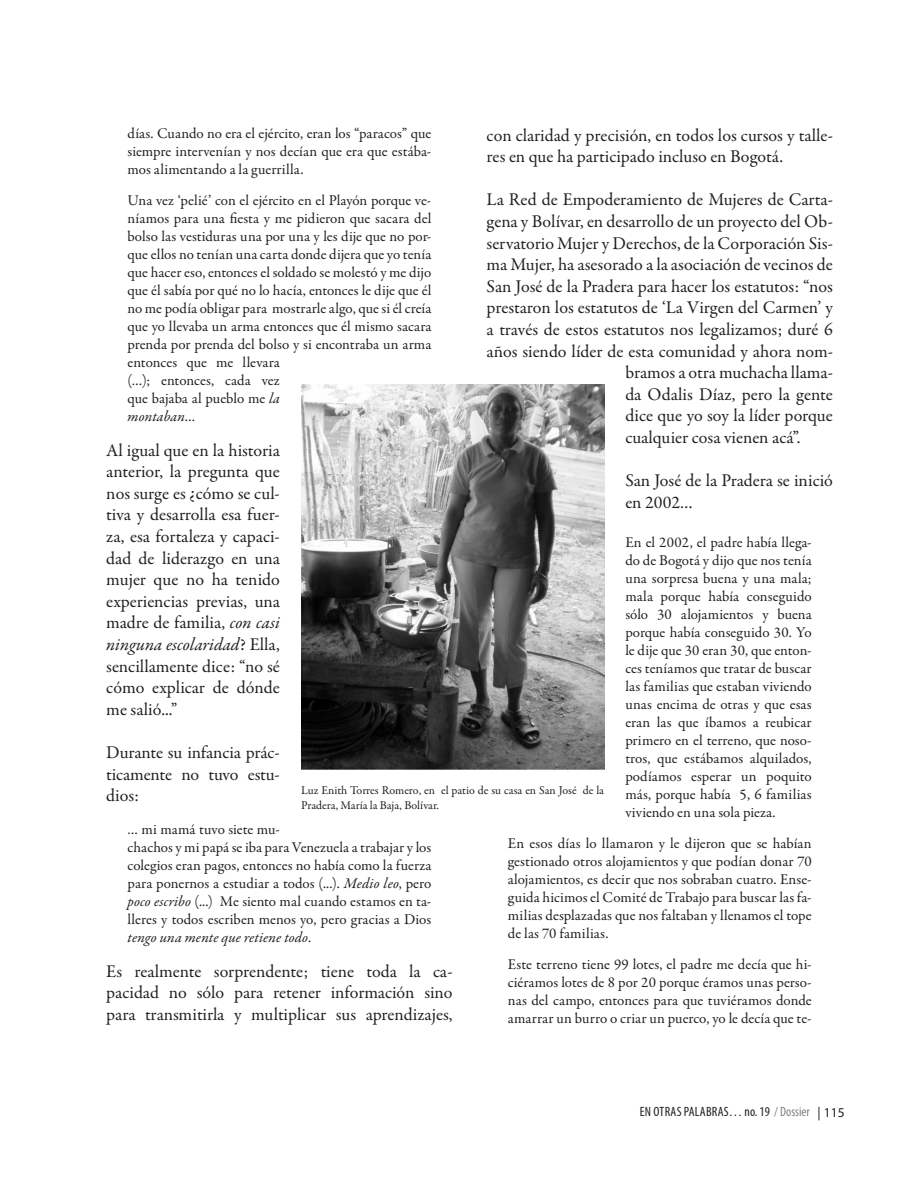
<style>
.page{position:relative;width:918px;height:1188px;background:#fff}
.page>*{position:absolute;margin:0;border:0;box-sizing:border-box;transform-origin:0 0}
.texto{font:18px/21.6px "Garamond Premr Pro";color:#231f20;text-align:justify}
.citas{font:15px/18px "Garamond Premr Pro";color:#231f20;text-align:justify}
.t1{font:condensed 13.5px "Myriad Pro";letter-spacing:.015em;color:#231f20}
.pie_de_pagina{font:12px/14.4px "Garamond Premr Pro";letter-spacing:-.005em;color:#231f20}
.s1{font-style:italic}
.s2{color:#808285}
.s3{font-stretch:normal}
</style>
<div class="page">
<img style="left:301px;top:384px;width:303px;height:386px">
<p class="citas" style="left:128px;top:125px;width:305px">días. Cuando no era el ejército, eran los “paracos” que siempre intervenían y nos decían que era que estába&shy;mos alimentando a la guerrilla.</p>
<p class="citas" style="left:128px;top:192px;width:305px;text-align:left">Una vez ‘pelié’ con el ejército en el Playón porque ve&shy;níamos para una fiesta y me pidieron que sacara del bolso las vestiduras una por una y les dije que no por&shy;que ellos no tenían una carta donde dijera que yo tenía que hacer eso, entonces el soldado se molestó y me dijo que él sabía por qué no lo hacía, entonces le dije que él no me podía obligar para mostrarle algo, que si él creía que yo llevaba un arma entonces que él mismo sacara prenda por prenda del bolso y si encontraba un arma entonces que me llevara<br>(…); entonces, cada vez<br>que bajaba al pueblo me <span class="s1">la<br>montaban…</span></p>
<p class="texto" style="left:106px;top:440px;width:175px">Al igual que en la historia anterior, la pregunta que nos surge es ¿cómo se cul&shy;tiva y desarrolla esa fuer&shy;za, esa fortaleza y capaci&shy;dad de liderazgo en una mujer que no ha tenido experiencias previas, una madre de familia, <span class="s1">con casi ninguna escolaridad</span>? Ella, sencillamente dice: “no sé cómo explicar de dónde me salió...”</p>
<p class="texto" style="left:106px;top:742px;width:175px">Durante su infancia prác&shy;ticamente no tuvo estu&shy;dios:</p>
<p class="citas" style="left:128px;top:821px;width:305px;text-align:left">… mi mamá tuvo siete mu-<br>chachos y mi papá se iba para Venezuela a trabajar y los colegios eran pagos, entonces no había como la fuerza para ponernos a estudiar a todos (...). <span class="s1">Medio leo</span>, pero <span class="s1">poco escribo</span> (...) Me siento mal cuando estamos en ta&shy;lleres y todos escriben menos yo, pero gracias a Dios <span class="s1">tengo una mente que retiene todo</span>.</p>
<p class="texto" style="left:106px;top:960px;width:348px">Es realmente sorprendente; tiene toda la ca&shy;pacidad no sólo para retener información sino para transmitirla y multiplicar sus aprendizajes,</p>
<p class="texto" style="left:487px;top:125px;width:348px">con claridad y precisión, en todos los cursos y talle&shy;res en que ha participado incluso en Bogotá.</p>
<p class="texto" style="left:487px;top:189px;width:348px">La Red de Empoderamiento de Mujeres de Carta-</p>
<p class="texto" style="left:487px;top:211px;width:348px">gena y Bolívar, en desarrollo de un proyecto del Ob-</p>
<p class="texto" style="left:487px;top:233px;width:348px">servatorio Mujer y Derechos, de la Corporación Sis-</p>
<p class="texto" style="left:487px;top:254px;width:348px">ma Mujer, ha asesorado a la asociación de vecinos de</p>
<p class="texto" style="left:487px;top:276px;width:348px">San José de la Pradera para hacer los estatutos: “nos</p>
<p class="texto" style="left:487px;top:297px;width:348px">prestaron los estatutos de ‘La Virgen del Carmen’ y</p>
<p class="texto" style="left:487px;top:319px;width:348px">a través de estos estatutos nos legalizamos; duré 6</p>
<p class="texto" style="left:487px;top:341px;width:348px">años siendo líder de esta comunidad y ahora nom-</p>
<p class="texto" style="left:625px;top:362px;width:209px">bramos a otra muchacha llama-</p>
<p class="texto" style="left:625px;top:384px;width:209px">da Odalis Díaz, pero la gente</p>
<p class="texto" style="left:625px;top:405px;width:209px">dice que yo soy la líder porque</p>
<p class="texto" style="left:625px;top:427px;width:177px">cualquier cosa vienen acá”.</p>
<p class="texto" style="left:625px;top:470px;width:209px">San José de la Pradera se inició en 2002…</p>
<p class="citas" style="left:625px;top:534px;width:188px">En el 2002, el padre había llega&shy;do de Bogotá y dijo que nos tenía una sorpresa buena y una mala; mala porque había conseguido sólo 30 alojamientos y buena porque había conseguido 30. Yo le dije que 30 eran 30, que enton&shy;ces teníamos que tratar de buscar las familias que estaban viviendo unas encima de otras y que esas eran las que íbamos a reubicar primero en el terreno, que noso&shy;tros, que estábamos alquilados, podíamos esperar un poquito más, porque había 5, 6 familias viviendo en una sola pieza.</p>
<p class="citas" style="left:508px;top:835px;width:305px">En esos días lo llamaron y le dijeron que se habían gestionado otros alojamientos y que podían donar 70 alojamientos, es decir que nos sobraban cuatro. Ense&shy;guida hicimos el Comité de Trabajo para buscar las fa&shy;milias desplazadas que nos faltaban y llenamos el tope de las 70 familias.</p>
<p class="citas" style="left:508px;top:956px;width:305px">Este terreno tiene 99 lotes, el padre me decía que hi&shy;ciéramos lotes de 8 por 20 porque éramos unas perso&shy;nas del campo, entonces para que tuviéramos donde amarrar un burro o criar un puerco, yo le decía que te-</p>
<p class="pie_de_pagina" style="left:301px;top:784px;width:304px">Luz Enith Torres Romero, en el patio de su casa en San José de la<br>Pradera, María la Baja, Bolívar.</p>
<p class="t1" style="left:640px;top:1103px;width:206px">EN OTRAS PALABRAS… no. 19 <span class="s2">/ Dossier</span> <span class="s3">| 115</span></p>
</div>
